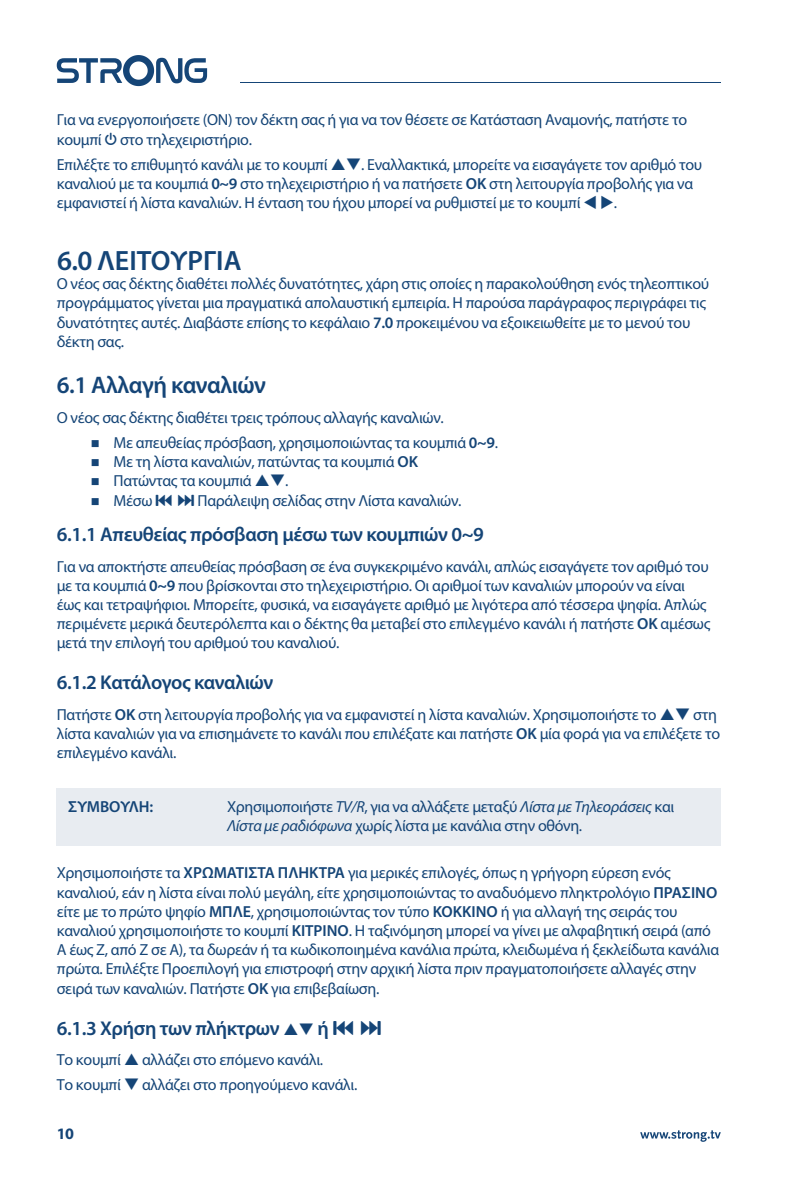
<style>
.page{position:relative;width:806px;height:1191px;background:#fff}
.page>*{position:absolute;margin:0;border:0;box-sizing:border-box;transform-origin:0 0}
.t1{font:600 28px "Myriad Pro";color:#154577}
.t2{font:600 24px "Myriad Pro";letter-spacing:-.02em;color:#154577}
.t3{font:600 20px "Myriad Pro";letter-spacing:-.02em;color:#154577}
.t4{font:16px/19.2px "Myriad Pro";letter-spacing:-.02em;color:#154577}
.t5{font:600 16px "Myriad Pro";color:#154577}
.t6{font:700 16px "Myriad Pro";color:#154577}
.s1{font-family:"Guifxv 2 Transports"}
.s2{font-weight:600}
.s3{font-style:italic}
.s4{font-family:"Guifxv 2 Transports";font-weight:400}
</style>
<div class="page">
<div style="left:57px;top:788px;width:663px;height:58px;background:#e8ecf1"></div>
<hr style="left:240px;top:82px;width:480px;height:1px;background:#154577">
<svg style="left:57px;top:55px;width:150px;height:31px"></svg>
<svg style="left:640px;top:1130px;width:80px;height:11px"></svg>
<p class="t4" style="left:57px;top:111px;width:631px">Για να ενεργοποιήσετε (ΟΝ) τον δέκτη σας ή για να τον θέσετε σε Κατάσταση Αναμονής, πατήστε το κουμπί <span class="s1">q</span> στο τηλεχειριστήριο.</p>
<p class="t4" style="left:57px;top:155px;width:646px">Επιλέξτε το επιθυμητό κανάλι με το κουμπί ❑. Εναλλακτικά, μπορείτε να εισαγάγετε τον αριθμό του καναλιού με τα κουμπιά <span class="s2">0~9</span> στο τηλεχειριστήριο ή να πατήσετε <span class="s2">OK</span> στη λειτουργία προβολής για να εμφανιστεί ή λίστα καναλιών. Η ένταση του ήχου μπορεί να ρυθμιστεί με το κουμπί ▼ ◆.</p>
<h1 class="t1" style="left:57px;top:243px;width:186px">6.0 ΛΕΙΤΟΥΡΓΙΑ</h1>
<p class="t4" style="left:57px;top:274px;width:653px">Ο νέος σας δέκτης διαθέτει πολλές δυνατότητες, χάρη στις οποίες η παρακολούθηση ενός τηλεοπτικού προγράμματος γίνεται μια πραγματικά απολαυστική εμπειρία. Η παρούσα παράγραφος περιγράφει τις δυνατότητες αυτές. ∆ιαβάστε επίσης το κεφάλαιο <span class="s2">7.0</span> προκειμένου να εξοικειωθείτε με το μενού του δέκτη σας.</p>
<h2 class="t2" style="left:57px;top:369px;width:211px">6.1 Αλλαγή καναλιών</h2>
<p class="t4" style="left:57px;top:408px;width:388px">Ο νέος σας δέκτης διαθέτει τρεις τρόπους αλλαγής καναλιών.</p>
<p class="t4" style="left:91px;top:433px;width:408px">■ Με απευθείας πρόσβαση, χρησιμοποιώντας τα κουμπιά <span class="s2">0~9</span>.</p>
<p class="t4" style="left:91px;top:452px;width:328px">■ Με τη λίστα καναλιών, πατώντας τα κουμπιά <span class="s2">OK</span></p>
<p class="t4" style="left:91px;top:472px;width:199px">■ Πατώντας τα κουμπιά ❑.</p>
<p class="t4" style="left:91px;top:491px;width:372px">■ Μέσω <span class="s1">7 8</span> Παράλειψη σελίδας στην Λίστα καναλιών.</p>
<p class="t3" style="left:57px;top:521px;width:428px">6.1.1 Απευθείας πρόσβαση μέσω των κουμπιών 0~9</p>
<p class="t4" style="left:57px;top:557px;width:654px">Για να αποκτήστε απευθείας πρόσβαση σε ένα συγκεκριμένο κανάλι, απλώς εισαγάγετε τον αριθμό του με τα κουμπιά <span class="s2">0~9</span> που βρίσκονται στο τηλεχειριστήριο. Οι αριθμοί των καναλιών μπορούν να είναι έως και τετραψήφιοι. Μπορείτε, φυσικά, να εισαγάγετε αριθμό με λιγότερα από τέσσερα ψηφία. Απλώς περιμένετε μερικά δευτερόλεπτα και ο δέκτης θα μεταβεί στο επιλεγμένο κανάλι ή πατήστε <span class="s2">OK</span> αμέσως μετά την επιλογή του αριθμού του καναλιού.</p>
<p class="t3" style="left:57px;top:670px;width:218px">6.1.2 Κατάλογος καναλιών</p>
<p class="t4" style="left:57px;top:705px;width:664px">Πατήστε <span class="s2">OK</span> στη λειτουργία προβολής για να εμφανιστεί η λίστα καναλιών. Χρησιμοποιήστε το ❑ στη λίστα καναλιών για να επισημάνετε το κανάλι που επιλέξατε και πατήστε <span class="s2">OK</span> μία φορά για να επιλέξετε το επιλεγμένο κανάλι.</p>
<p class="t5" style="left:68px;top:796px;width:86px">ΣΥΜΒΟΥΛΗ:</p>
<p class="t4" style="left:227px;top:797px;width:448px">Χρησιμοποιήστε <span class="s3">TV/R</span>, για να αλλάξετε μεταξύ <span class="s3">Λίστα με Τηλεοράσεις</span> και<br><span class="s3">Λίστα με ραδιόφωνα</span> χωρίς λίστα με κανάλια στην οθόνη.</p>
<p class="t4" style="left:57px;top:863px;width:663px">Χρησιμοποιήστε τα <span class="s2">ΧΡΩΜΑΤΙΣΤΑ ΠΛΗΚΤΡΑ</span> για μερικές επιλογές, όπως η γρήγορη εύρεση ενός καναλιού, εάν η λίστα είναι πολύ μεγάλη, είτε χρησιμοποιώντας το αναδυόμενο πληκτρολόγιο <span class="s2">ΠΡΑΣΙΝΟ </span>είτε με το πρώτο ψηφίο <span class="s2">ΜΠΛΕ</span>, χρησιμοποιώντας τον τύπο <span class="s2">ΚΟΚΚΙΝΟ</span> ή για αλλαγή της σειράς του καναλιού χρησιμοποιήστε το κουμπί <span class="s2">ΚΙΤΡΙΝΟ</span>. Η ταξινόμηση μπορεί να γίνει με αλφαβητική σειρά (από A έως Z, από Z σε A), τα δωρεάν ή τα κωδικοποιημένα κανάλια πρώτα, κλειδωμένα ή ξεκλείδωτα κανάλια πρώτα. Επιλέξτε Προεπιλογή για επιστροφή στην αρχική λίστα πριν πραγματοποιήσετε αλλαγές στην σειρά των καναλιών. Πατήστε <span class="s2">OK</span> για επιβεβαίωση.</p>
<p class="t3" style="left:57px;top:1015px;width:326px">6.1.3 Χρήση των πλήκτρων ❑ ή <span class="s4">7 8</span></p>
<p class="t4" style="left:57px;top:1050px;width:66px">Το κουμπί</p>
<p class="t4" style="left:57px;top:1047px;width:302px;line-height:24.8px;text-indent:85px">αλλάζει στο επόμενο κανάλι.<br>Το κουμπί ❑ αλλάζει στο προηγούμενο κανάλι.</p>
<p class="t6" style="left:57px;top:1124px;width:19px">10</p>
</div>
